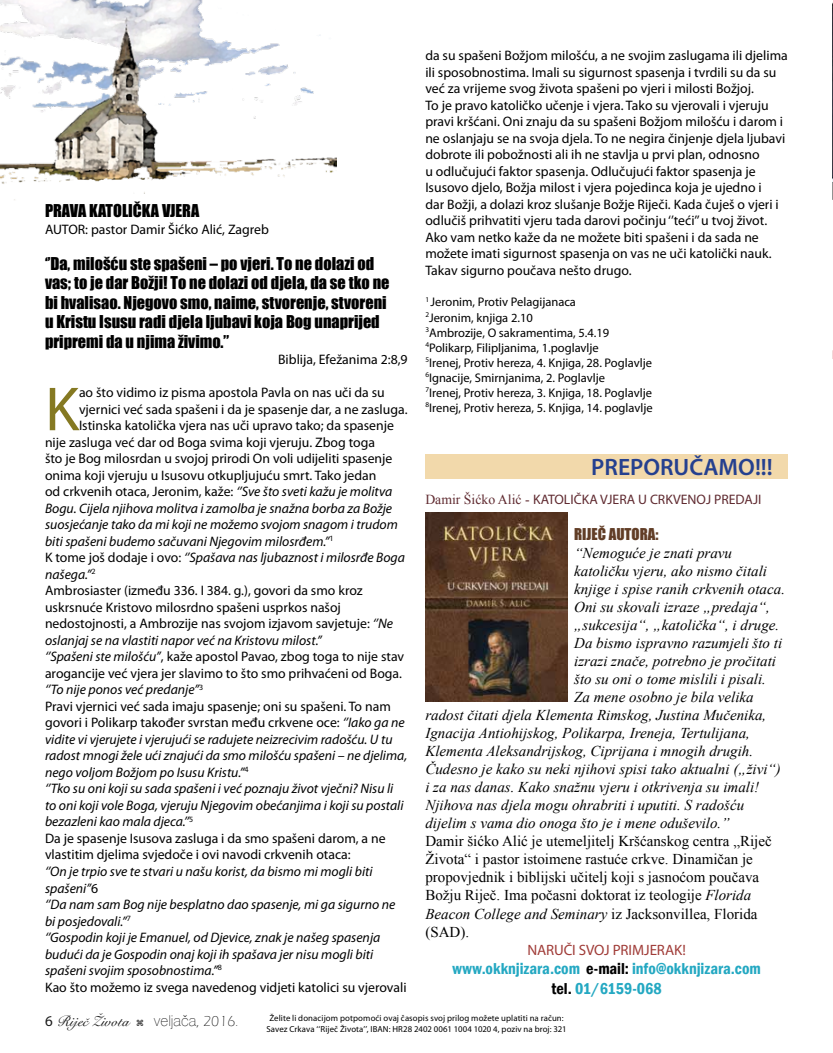
<style>
.page{position:relative;width:833px;height:1053px;background:#fff}
.page>*{position:absolute;margin:0;border:0;box-sizing:border-box;transform-origin:0 0}
.t1{font:62.75px "Myriad Pro";color:#857922}
.t2{font:600 23.75px "Myriad Pro";color:#25408f}
.t3{font:16.25px/19.5px "Impact";color:#000}
.t4{font:600 condensed 16.25px/19.5px "Franklin Gothic";color:#24a8c2;text-align:center}
.t5{font:italic 15px "Times New Roman";color:#000}
.t6{font:15px/18px "Times New Roman";color:#000}
.t7{font:15px "Myriad Pro";letter-spacing:-.01em;color:#a03c38}
.t8{font:100 15px "Swiss 721 BT";color:#000}
.t9{font:italic 15px "Signet Roundhand ATT";color:#000}
.t10{font:15px "Impact";color:#613d26}
.t11{font:13.75px/16.5px "Myriad Pro";color:#000}
.t12{font:italic 13.75px/16.5px "Myriad Pro";color:#000}
.t13{font:13.75px "Myriad Pro";color:#602b31}
.t14{font:12.5px/15px "Myriad Pro";color:#000}
.t15{font:8.75px/10.5px "Myriad Pro";letter-spacing:.01em;color:#000;text-align:center}
.s1{font-style:italic}
.s2{font-style:normal}
.s3{font-family:"Times New Roman"}
.s4{color:#000}
.s5{font-family:"Myriad Pro";font-style:normal}
.s6{font-family:"Eras ITC";font-weight:300}
</style>
<div class="page">
<img style="left:832px;top:2px;width:1px;height:180px">
<svg style="left:832px;top:182px;width:1px;height:18px"></svg>
<img style="left:0;top:0;width:337px;height:200px">
<img style="left:425px;top:512px;width:142px;height:189px">
<div style="left:425px;top:454px;width:363px;height:24px;background:#f2d9ab"></div>
<p class="t3" style="left:45px;top:200px;width:156px">PRAVA KATOLIČKA VJERA</p>
<p class="t11" style="left:45px;top:220px;width:225px">AUTOR: pastor Damir Šićko Alić, Zagreb</p>
<p class="t3" style="left:45px;top:253px;width:346px">‘’Da, milošću ste spašeni – po vjeri. To ne dolazi od vas; to je dar Božji! To ne dolazi od djela, da se tko ne bi hvalisao. Njegovo smo, naime, stvorenje, stvoreni u Kristu Isusu radi djela ljubavi koja Bog unaprijed pripremi da u njima živimo.’’</p>
<p class="t11" style="left:278px;top:351px;width:131px">Biblija, Efežanima 2:8,9</p>
<h1 class="t1" style="left:45px;top:370px;width:35px">K</h1>
<p class="t11" style="left:79px;top:384px;width:307px">ao što vidimo iz pisma apostola Pavla on nas uči da su</p>
<p class="t11" style="left:79px;top:400px;width:330px">vjernici već sada spašeni i da je spasenje dar, a ne zasluga.</p>
<p class="t11" style="left:79px;top:417px;width:316px">Istinska katolička vjera nas uči upravo tako; da spasenje</p>
<p class="t11" style="left:45px;top:433px;width:331px">nije zasluga već dar od Boga svima koji vjeruju. Zbog toga</p>
<p class="t11" style="left:45px;top:450px;width:349px">što je Bog milosrdan u svojoj prirodi On voli udijeliti spasenje</p>
<p class="t11" style="left:45px;top:466px;width:333px">onima koji vjeruju u Isusovu otkupljujuću smrt. Tako jedan</p>
<p class="t11" style="left:45px;top:483px;width:349px">od crkvenih otaca, Jeronim, kaže: <span class="s1">‘’Sve što sveti kažu je molitva</span></p>
<p class="t12" style="left:45px;top:499px;width:349px">Bogu. Cijela njihova molitva i zamolba je snažna borba za Božje</p>
<p class="t12" style="left:45px;top:516px;width:354px">suosjećanje tako da mi koji ne možemo svojom snagom i trudom</p>
<p class="t12" style="left:45px;top:532px;width:290px">biti spašeni budemo sačuvani Njegovim milosrđem.’’<sup>1</sup></p>
<p class="t12" style="left:45px;top:549px;width:361px"><span class="s2">K tome još dodaje i ovo:</span> ‘’Spašava nas ljubaznost i milosrđe Boga</p>
<p class="t12" style="left:45px;top:565px;width:52px">našega.’’<sup>2</sup></p>
<p class="t11" style="left:45px;top:582px;width:319px">Ambrosiaster (između 336. I 384. g.), govori da smo kroz</p>
<p class="t11" style="left:45px;top:598px;width:297px">uskrsnuće Kristovo milosrdno spašeni usprkos našoj</p>
<p class="t11" style="left:45px;top:615px;width:349px">nedostojnosti, a Ambrozije nas svojom izjavom savjetuje: <span class="s1">‘’Ne</span></p>
<p class="t12" style="left:45px;top:631px;width:278px">oslanjaj se na vlastiti napor već na Kristovu milost.’’</p>
<p class="t11" style="left:45px;top:648px;width:361px"><span class="s1">‘’Spašeni ste milošću’’</span>, kaže apostol Pavao, zbog toga to nije stav</p>
<p class="t11" style="left:45px;top:664px;width:358px">arogancije već vjera jer slavimo to što smo prihvaćeni od Boga.</p>
<p class="t12" style="left:45px;top:681px;width:160px">‘’To nije ponos već predanje’’<sup>3</sup></p>
<p class="t11" style="left:45px;top:697px;width:347px">Pravi vjernici već sada imaju spasenje; oni su spašeni. To nam</p>
<p class="t11" style="left:45px;top:714px;width:361px">govori i Polikarp također svrstan među crkvene oce: <span class="s1">‘’Iako ga ne</span></p>
<p class="t12" style="left:45px;top:730px;width:349px">vidite vi vjerujete i vjerujući se radujete neizrecivim radošću. U tu</p>
<p class="t12" style="left:45px;top:747px;width:364px">radost mnogi žele ući znajući da smo milošću spašeni – ne djelima,</p>
<p class="t12" style="left:45px;top:763px;width:205px">nego voljom Božjom po Isusu Kristu.’’<sup>4</sup></p>
<p class="t12" style="left:45px;top:780px;width:350px">‘’Tko su oni koji su sada spašeni i već poznaju život vječni? Nisu li</p>
<p class="t12" style="left:45px;top:796px;width:360px">to oni koji vole Boga, vjeruju Njegovim obećanjima i koji su postali</p>
<p class="t12" style="left:45px;top:813px;width:150px">bezazleni kao mala djeca.’’<sup>5</sup></p>
<p class="t11" style="left:45px;top:829px;width:342px">Da je spasenje Isusova zasluga i da smo spašeni darom, a ne</p>
<p class="t11" style="left:45px;top:846px;width:307px">vlastitim djelima svjedoče i ovi navodi crkvenih otaca:</p>
<p class="t12" style="left:45px;top:862px;width:363px">‘’On je trpio sve te stvari u našu korist, da bismo mi mogli biti spašeni’’<span class="s2">6<br></span>‘’Da nam sam Bog nije besplatno dao spasenje, mi ga sigurno ne bi posjedovali.’’<sup>7<br></sup>‘’Gospodin koji je Emanuel, od Djevice, znak je našeg spasenja budući da je Gospodin onaj koji ih spašava jer nisu mogli biti spašeni svojim sposobnostima.’’<sup>8<br></sup><span class="s2">Kao što možemo iz svega navedenog vidjeti katolici su vjerovali</span></p>
<p class="t11" style="left:425px;top:47px;width:364px">da su spašeni Božjom milošću, a ne svojim zaslugama ili djelima ili sposobnostima. Imali su sigurnost spasenja i tvrdili su da su već za vrijeme svog života spašeni po vjeri i milosti Božjoj.<br>To je pravo katoličko učenje i vjera. Tako su vjerovali i vjeruju pravi kršćani. Oni znaju da su spašeni Božjom milošću i darom i ne oslanjaju se na svoja djela. To ne negira činjenje djela ljubavi dobrote ili pobožnosti ali ih ne stavlja u prvi plan, odnosno<br>u odlučujući faktor spasenja. Odlučujući faktor spasenja je Isusovo djelo, Božja milost i vjera pojedinca koja je ujedno i<br>dar Božji, a dolazi kroz slušanje Božje Riječi. Kada čuješ o vjeri i odlučiš prihvatiti vjeru tada darovi počinju ‘’teći’’ u tvoj život.<br>Ako vam netko kaže da ne možete biti spašeni i da sada ne možete imati sigurnost spasenja on vas ne uči katolički nauk.<br>Takav sigurno poučava nešto drugo.</p>
<p class="t14" style="left:425px;top:294px;width:229px"><sup>1</sup> Jeronim, Protiv Pelagijanaca<br><sup>2</sup>Jeronim, knjiga 2.10<br><sup>3</sup>Ambrozije, O sakramentima, 5.4.19<br><sup>4</sup>Polikarp, Filipljanima, 1.poglavlje<br><sup>5</sup>Irenej, Protiv hereza, 4. Knjiga, 28. Poglavlje <sup>6</sup>Ignacije, Smirnjanima, 2. Poglavlje<br><sup>7</sup>Irenej, Protiv hereza, 3. Knjiga, 18. Poglavlje <sup>8</sup>Irenej, Protiv hereza, 5. Knjiga, 14. poglavlje</p>
<h2 class="t2" style="left:591px;top:452px;width:183px">PREPORUČAMO!!!</h2>
<p class="t13" style="left:425px;top:491px;width:338px"><span class="s3">Damir Šićko Alić -</span> KATOLIČKA VJERA U CRKVENOJ PREDAJI</p>
<p class="t10" style="left:574px;top:522px;width:86px">RIJEČ AUTORA:</p>
<p class="t5" style="left:574px;top:543px;width:159px">‘‘Nemoguće je znati pravu</p>
<p class="t5" style="left:574px;top:561px;width:194px">katoličku vjeru, ako nismo čitali</p>
<p class="t5" style="left:574px;top:579px;width:212px">knjige i spise ranih crkvenih otaca.</p>
<p class="t5" style="left:574px;top:597px;width:197px">Oni su skovali izraze „predaja“,</p>
<p class="t5" style="left:574px;top:615px;width:207px">„sukcesija“, „katolička“, i druge.</p>
<p class="t5" style="left:574px;top:633px;width:209px">Da bismo ispravno razumjeli što ti</p>
<p class="t5" style="left:574px;top:651px;width:203px">izrazi znače, potrebno je pročitati</p>
<p class="t5" style="left:574px;top:669px;width:193px">što su oni o tome mislili i pisali.</p>
<p class="t5" style="left:574px;top:687px;width:181px">Za mene osobno je bila velika</p>
<p class="t5" style="left:425px;top:705px;width:342px">radost čitati djela Klementa Rimskog, Justina Mučenika,</p>
<p class="t5" style="left:425px;top:723px;width:326px">Ignacija Antiohijskog, Polikarpa, Ireneja, Tertulijana,</p>
<p class="t5" style="left:425px;top:741px;width:329px">Klementa Aleksandrijskog, Ciprijana i mnogih drugih.</p>
<p class="t5" style="left:425px;top:759px;width:357px">Čudesno je kako su neki njihovi spisi tako aktualni („živi“)</p>
<p class="t5" style="left:425px;top:777px;width:335px">i za nas danas. Kako snažnu vjeru i otkrivenja su imali!</p>
<p class="t5" style="left:425px;top:795px;width:320px">Njihova nas djela mogu ohrabriti i uputiti. S radošću</p>
<p class="t5" style="left:425px;top:813px;width:306px">dijelim s vama dio onoga što je i mene oduševilo.’’</p>
<p class="t6" style="left:425px;top:832px;width:348px">Damir šićko Alić je utemeljitelj Kršćanskog centra „Riječ Života“ i pastor istoimene rastuće crkve. Dinamičan je propovjednik i biblijski učitelj koji s jasnoćom poučava Božju Riječ. Ima počasni doktorat iz teologije <span class="s1">Florida Beacon College and Seminary</span> iz Jacksonvillea, Florida (SAD).</p>
<p class="t7" style="left:527px;top:940px;width:160px">NARUČI SVOJ PRIMJERAK!</p>
<p class="t4" style="left:452px;top:958px;width:310px">www.okknjizara.com <span class="s4">e-mail:</span> info@okknjizara.com <span class="s4">tel.</span> 01/6159-068</p>
<p class="t9" style="left:45px;top:1012px;width:83px"><span class="s5">6</span> Riječ Života</p>
<p class="t8" style="left:154px;top:1011px;width:86px">veljača<span class="s6">, 2016.</span></p>
<p class="t15" style="left:266px;top:1012px;width:301px">Želite li donacijom potpomoći ovaj časopis svoj prilog možete uplatiti na račun:<br>Savez Crkava ‘‘Riječ Života’’, IBAN: HR28 2402 0061 1004 1020 4, poziv na broj: 321</p>
</div>
